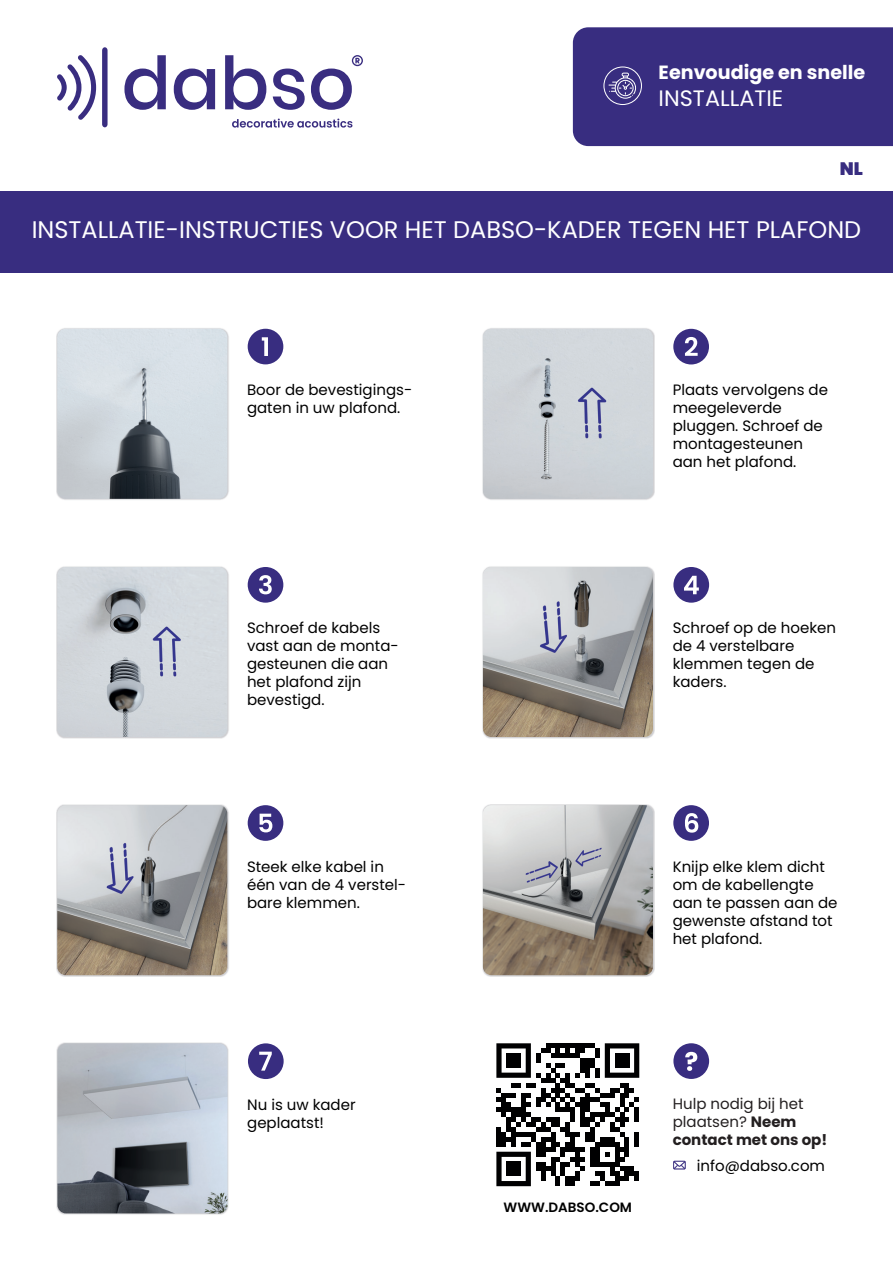
<style>
.page{position:relative;width:893px;height:1263px;background:#fff}
.page>*{position:absolute;margin:0;border:0;box-sizing:border-box;transform-origin:0 0}
.t1{font:24px "Poppins";color:#fff}
.t2{font:22.35px "Poppins";color:#fff}
.t3{font:700 19.2px "Poppins";color:#fff}
.t4{font:900 18px "Poppins";color:#382d80}
.t5{font:15px/18px "Poppins";color:#000001}
.t6{font:15px/18px "Poppins";color:#231f20}
.t7{font:600 13.5px "Poppins";color:#000001}
.s1{font-weight:700}
</style>
<div class="page">
<div style="left:0;top:191px;width:893px;height:81px;background:#382d80"></div>
<div style="left:248px;top:329px;width:35px;height:35px;background:#382d80;border-radius:50%"></div>
<svg style="left:262px;top:337px;width:6px;height:19px"></svg>
<img style="left:56px;top:328px;width:173px;height:172px">
<img style="left:57px;top:329px;width:170px;height:170px">
<img style="left:482px;top:328px;width:173px;height:172px">
<img style="left:483px;top:329px;width:170px;height:170px">
<div style="left:673px;top:329px;width:36px;height:35px;background:#382d80;border-radius:50%"></div>
<svg style="left:685px;top:337px;width:13px;height:19px"></svg>
<img style="left:56px;top:566px;width:173px;height:173px">
<img style="left:57px;top:567px;width:170px;height:170px">
<img style="left:482px;top:566px;width:173px;height:173px">
<img style="left:483px;top:567px;width:170px;height:170px">
<div style="left:248px;top:567px;width:35px;height:36px;background:#382d80;border-radius:50%"></div>
<svg style="left:259px;top:575px;width:13px;height:19px"></svg>
<div style="left:673px;top:567px;width:36px;height:36px;background:#382d80;border-radius:50%"></div>
<svg style="left:684px;top:576px;width:15px;height:18px"></svg>
<img style="left:56px;top:1042px;width:173px;height:173px">
<img style="left:57px;top:1043px;width:170px;height:170px">
<div style="left:248px;top:1043px;width:36px;height:36px;background:#382d80;border-radius:50%"></div>
<img style="left:56px;top:804px;width:173px;height:173px">
<img style="left:57px;top:805px;width:170px;height:170px">
<div style="left:248px;top:805px;width:35px;height:36px;background:#382d80;border-radius:50%"></div>
<svg style="left:259px;top:814px;width:13px;height:18px"></svg>
<img style="left:482px;top:804px;width:173px;height:173px">
<img style="left:483px;top:805px;width:170px;height:170px">
<div style="left:673px;top:805px;width:36px;height:36px;background:#382d80;border-radius:50%"></div>
<svg style="left:685px;top:813px;width:13px;height:20px"></svg>
<div style="left:673px;top:1043px;width:36px;height:36px;background:#382d80;border-radius:50%"></div>
<svg style="left:673px;top:1161px;width:13px;height:8px"></svg>
<svg style="left:496px;top:1043px;width:143px;height:143px"></svg>
<div style="left:506px;top:1053px;width:15px;height:15px;background:#000001"></div>
<div style="left:615px;top:1053px;width:14px;height:15px;background:#000001"></div>
<div style="left:506px;top:1161px;width:15px;height:15px;background:#000001"></div>
<svg style="left:685px;top:1052px;width:12px;height:19px"></svg>
<svg style="left:259px;top:1052px;width:13px;height:18px"></svg>
<svg style="left:124px;top:55px;width:42px;height:55px"></svg>
<svg style="left:174px;top:69px;width:41px;height:41px"></svg>
<svg style="left:225px;top:55px;width:41px;height:55px"></svg>
<svg style="left:273px;top:69px;width:32px;height:41px"></svg>
<svg style="left:57px;top:55px;width:39px;height:65px"></svg>
<div style="left:102px;top:47px;width:6px;height:80px;background:#392d80;border-radius:3px"></div>
<svg style="left:311px;top:55px;width:52px;height:55px"></svg>
<svg style="left:232px;top:119px;width:120px;height:9px"></svg>
<div style="left:573px;top:27px;width:320px;height:119px;background:#382d80"></div>
<p class="t3" style="left:659px;top:61px;width:208px">Eenvoudige en snelle</p>
<h2 class="t2" style="left:659px;top:85px;width:126px">INSTALLATIE</h2>
<p class="t4" style="left:840px;top:158px;width:25px">NL</p>
<h1 class="t1" style="left:32px;top:216px;width:831px">INSTALLATIE-INSTRUCTIES VOOR HET DABSO-KADER TEGEN HET PLAFOND</h1>
<p class="t5" style="left:247px;top:381px;width:167px">Boor de bevestigings&shy;gaten in uw plafond.</p>
<p class="t5" style="left:673px;top:381px;width:157px">Plaats vervolgens de meegeleverde pluggen. Schroef de montagesteunen aan het plafond.</p>
<p class="t5" style="left:247px;top:619px;width:153px">Schroef de kabels vast aan de monta&shy;gesteunen die aan het plafond zijn bevestigd.</p>
<p class="t5" style="left:673px;top:619px;width:165px">Schroef op de hoeken de 4 verstelbare klemmen tegen de kaders.</p>
<p class="t5" style="left:247px;top:857px;width:161px">Steek elke kabel in één van de 4 verstel&shy;bare klemmen.</p>
<p class="t5" style="left:247px;top:1095px;width:110px">Nu is uw kader geplaatst!</p>
<p class="t5" style="left:673px;top:857px;width:166px">Knijp elke klem dicht om de kabellengte aan te passen aan de gewenste afstand tot het plafond.</p>
<p class="t7" style="left:504px;top:1199px;width:130px">WWW.DABSO.COM</p>
<p class="t6" style="left:673px;top:1095px;width:156px">Hulp nodig bij het plaatsen? <span class="s1">Neem contact met ons op!</span></p>
<p class="t5" style="left:697px;top:1156px;width:130px">info@dabso.com</p>
</div>
